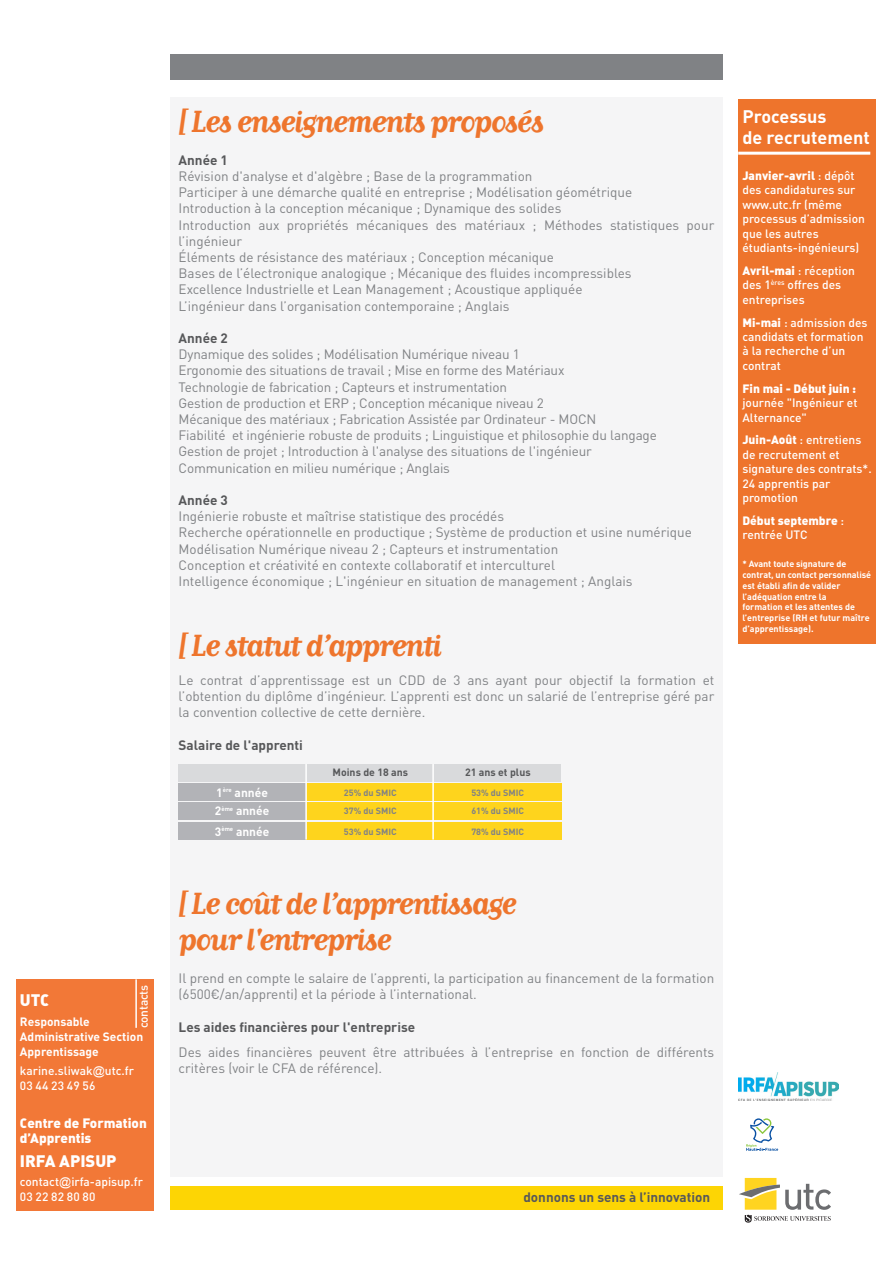
<style>
.page{position:relative;width:893px;height:1263px;background:#fff}
.page>*{position:absolute;margin:0;border:0;box-sizing:border-box;transform-origin:0 0}
.t1{font:700 30px/36px "Matrix Script";letter-spacing:-.05em;color:#ee752d}
.DIN_10{font:700 18px/21.6px "DIN";color:#fff}
.DIN_10-2{font:16.5px "DIN Black Alternate";color:#fff}
.t2{font:13.5px/16.2px "DIN";color:#808285}
.t3{font:700 13.5px "DIN";color:#57585a}
.DIN_10-3{font:13.5px/15px "DIN Black Alternate";color:#fff}
.DIN_10-4{font:500 12px/14.4px "DIN";color:#fff}
.DIN_10-5{font:700 12px/15px "DIN";color:#fff}
.DIN_10-6{font:12px/14.4px "DIN Black Alternate";color:#fff}
.DIN_10-7{font:500 12px "DIN";letter-spacing:-.02em;color:#fff}
.t4{font:700 10.5px "DIN";color:#57585a}
.t5{font:700 9px/10.8px "DIN";color:#fff}
.t6{font:700 9px "DIN";color:#808285}
.s1{font-family:"Arial";font-weight:400}
.s2{font-family:"DIN Black Alternate";font-weight:400}
.s3{font-family:"DIN";font-weight:500}
</style>
<div class="page">
<div style="left:170px;top:54px;width:553px;height:26px;background:#808285"></div>
<div style="left:170px;top:98px;width:553px;height:1079px;background:#f5f5f6"></div>
<div style="left:170px;top:1186px;width:553px;height:24px;background:#fdd504"></div>
<svg style="left:739px;top:1178px;width:92px;height:44px"></svg>
<img style="left:739px;top:1073px;width:100px;height:27px">
<svg style="left:746px;top:1118px;width:32px;height:33px"></svg>
<div style="left:179px;top:764px;width:382px;height:17px;background:#d9dadc"></div>
<div style="left:306px;top:803px;width:255px;height:17px;background:#fed41d"></div>
<div style="left:179px;top:803px;width:127px;height:17px;background:#b2b3b7"></div>
<div style="left:306px;top:783px;width:255px;height:17px;background:#fed41d"></div>
<div style="left:179px;top:783px;width:127px;height:17px;background:#b2b3b7"></div>
<div style="left:306px;top:823px;width:255px;height:17px;background:#fed41d"></div>
<div style="left:179px;top:823px;width:127px;height:17px;background:#b2b3b7"></div>
<hr style="left:305px;top:764px;width:2px;height:75px;background:#fff">
<hr style="left:432px;top:764px;width:2px;height:75px;background:#fff">
<div style="left:738px;top:99px;width:138px;height:544px;background:#ee742c"></div>
<hr style="left:738px;top:152px;width:132px;height:3px;background:#fff">
<div style="left:16px;top:979px;width:137px;height:232px;background:#f27837"></div>
<hr style="left:135px;top:979px;width:2px;height:49px;background:#fff">
<p class="DIN_10-7" style="left:136px;top:1028px;width:45px;rotate:-90deg">contacts</p>
<p class="DIN_10-2" style="left:20px;top:989px;width:31px">UTC</p>
<p class="DIN_10-5" style="left:20px;top:1013px;width:125px">Responsable<br>Administrative Section<br>Apprentissage</p>
<p class="DIN_10-4" style="left:20px;top:1063px;width:116px">karine.sliwak<span class="s1">@</span>utc.fr</p>
<p class="DIN_10-4" style="left:20px;top:1078px;width:77px">03 44 23 49 56</p>
<p class="DIN_10-3" style="left:20px;top:1115px;width:128px">Centre de Formation d’Apprentis</p>
<p class="DIN_10-2" style="left:20px;top:1150px;width:98px">IRFA APISUP</p>
<p class="DIN_10-4" style="left:20px;top:1174px;width:125px">contact<span class="s1">@</span>irfa-apisup.fr</p>
<p class="DIN_10-4" style="left:20px;top:1189px;width:77px">03 22 82 80 80</p>
<p class="t1" style="left:179px;top:102px;width:367px">[ Les enseignements proposés</p>
<p class="t3" style="left:179px;top:151px;width:51px">Année 1</p>
<p class="t2" style="left:179px;top:168px;width:355px">Révision d'analyse et d'algèbre ; Base de la programmation</p>
<p class="t2" style="left:179px;top:184px;width:455px">Participer à une démarche qualité en entreprise ; Modélisation géométrique</p>
<p class="t2" style="left:179px;top:200px;width:384px">Introduction à la conception mécanique ; Dynamique des solides</p>
<p class="t2" style="left:179px;top:216px;width:537px">Introduction aux propriétés mécaniques des matériaux ; Méthodes statistiques pour l’ingénieur</p>
<p class="t2" style="left:179px;top:249px;width:377px">Éléments de résistance des matériaux ; Conception mécanique</p>
<p class="t2" style="left:179px;top:265px;width:454px">Bases de l’électronique analogique ; Mécanique des fluides incompressibles</p>
<p class="t2" style="left:179px;top:281px;width:405px">Excellence Industrielle et Lean Management ; Acoustique appliquée</p>
<p class="t2" style="left:179px;top:297px;width:332px">L’ingénieur dans l’organisation contemporaine ; Anglais</p>
<p class="t3" style="left:179px;top:329px;width:51px">Année 2</p>
<p class="t2" style="left:179px;top:346px;width:343px">Dynamique des solides ; Modélisation Numérique niveau 1</p>
<p class="t2" style="left:179px;top:362px;width:387px">Ergonomie des situations de travail ; Mise en forme des Matériaux</p>
<p class="t2" style="left:179px;top:378px;width:330px">Technologie de fabrication ; Capteurs et instrumentation</p>
<p class="t2" style="left:179px;top:394px;width:367px">Gestion de production et ERP ; Conception mécanique niveau 2</p>
<p class="t2" style="left:179px;top:411px;width:419px">Mécanique des matériaux ; Fabrication Assistée par Ordinateur - MOCN</p>
<p class="t2" style="left:179px;top:427px;width:480px">Fiabilité et ingénierie robuste de produits ; Linguistique et philosophie du langage</p>
<p class="t2" style="left:179px;top:443px;width:415px">Gestion de projet ; Introduction à l'analyse des situations de l'ingénieur</p>
<p class="t2" style="left:179px;top:459px;width:273px">Communication en milieu numérique ; Anglais</p>
<p class="t3" style="left:179px;top:491px;width:51px">Année 3</p>
<p class="t2" style="left:179px;top:508px;width:327px">Ingénierie robuste et maîtrise statistique des procédés</p>
<p class="t2" style="left:179px;top:524px;width:515px">Recherche opérationnelle en productique ; Système de production et usine numérique</p>
<p class="t2" style="left:179px;top:540px;width:381px">Modélisation Numérique niveau 2 ; Capteurs et instrumentation</p>
<p class="t2" style="left:179px;top:556px;width:378px">Conception et créativité en contexte collaboratif et interculturel</p>
<p class="t2" style="left:179px;top:573px;width:456px">Intelligence économique ; L'ingénieur en situation de management ; Anglais</p>
<p class="t1" style="left:179px;top:626px;width:265px">[ Le statut d’apprenti</p>
<p class="t2" style="left:179px;top:671px;width:537px;text-align:justify">Le contrat d’apprentissage est un CDD de 3 ans ayant pour objectif la formation et l’obtention du diplôme d’ingénieur. L’apprenti est donc un salarié de l’entreprise géré par la convention collective de cette dernière.</p>
<p class="t3" style="left:179px;top:736px;width:126px">Salaire de l'apprenti</p>
<p class="t4" style="left:333px;top:765px;width:77px">Moins de 18 ans</p>
<p class="t4" style="left:465px;top:765px;width:67px">21 ans et plus</p>
<p class="DIN_10-5" style="left:216px;top:784px;width:53px">1<sup>ère</sup> année</p>
<p class="t6" style="left:344px;top:787px;width:54px">25% du SMIC</p>
<p class="t6" style="left:471px;top:787px;width:54px">53% du SMIC</p>
<p class="DIN_10-5" style="left:215px;top:823px;width:56px">3<sup>ème</sup> année</p>
<p class="t6" style="left:344px;top:826px;width:54px">53% du SMIC</p>
<p class="t6" style="left:471px;top:826px;width:54px">78% du SMIC</p>
<p class="DIN_10-5" style="left:215px;top:803px;width:56px">2<sup>ème</sup> année</p>
<p class="t6" style="left:344px;top:805px;width:54px">37% du SMIC</p>
<p class="t6" style="left:471px;top:805px;width:54px">61% du SMIC</p>
<p class="t1" style="left:179px;top:884px;width:340px">[ Le coût de l’apprentissage pour l'entreprise</p>
<p class="t2" style="left:179px;top:969px;width:537px">Il prend en compte le salaire de l’apprenti, la participation au financement de la formation (6500€/an/apprenti) et la période à l’international.</p>
<p class="t3" style="left:179px;top:1018px;width:238px">Les aides financières pour l'entreprise</p>
<p class="t2" style="left:179px;top:1044px;width:537px">Des aides financières peuvent être attribuées à l’entreprise en fonction de différents critères (voir le CFA de référence).</p>
<p class="DIN_10" style="left:742px;top:105px;width:129px">Processus<br>de recrutement</p>
<p class="DIN_10-4" style="left:742px;top:168px;width:124px"><span class="s2">Janvier-avril</span> : dépôt des candidatures sur www.utc.fr (même processus d’admission que les autres étudiants-ingénieurs)</p>
<p class="DIN_10-4" style="left:742px;top:263px;width:114px"><span class="s2">Avril-mai</span> : réception des 1<sup>ères</sup> offres des entreprises</p>
<p class="DIN_10-4" style="left:742px;top:315px;width:127px"><span class="s2">Mi-mai</span> : admission des candidats et formation à la recherche d’un contrat</p>
<p class="DIN_10-4" style="left:742px;top:381px;width:117px;text-align:justify"><span class="s2">Fin mai - Début juin : </span>journée "Ingénieur et Alternance"</p>
<p class="DIN_10-4" style="left:742px;top:432px;width:131px"><span class="s2">Juin-Août</span> : entretiens de recrutement et signature des contrats*.</p>
<p class="DIN_10-4" style="left:742px;top:476px;width:89px">24 apprentis par promotion</p>
<p class="DIN_10-6" style="left:742px;top:513px;width:103px">Début septembre <span class="s3">: rentrée UTC</span></p>
<p class="t5" style="left:742px;top:558px;width:130px">* Avant toute signature de contrat, un contact personnalisé est établi afin de valider l’adéquation entre la<br>formation et les attentes de l’entreprise (RH et futur maître d’apprentissage).</p>
<p class="t3" style="left:523px;top:1189px;width:188px">donnons un sens à l’innovation</p>
</div>
